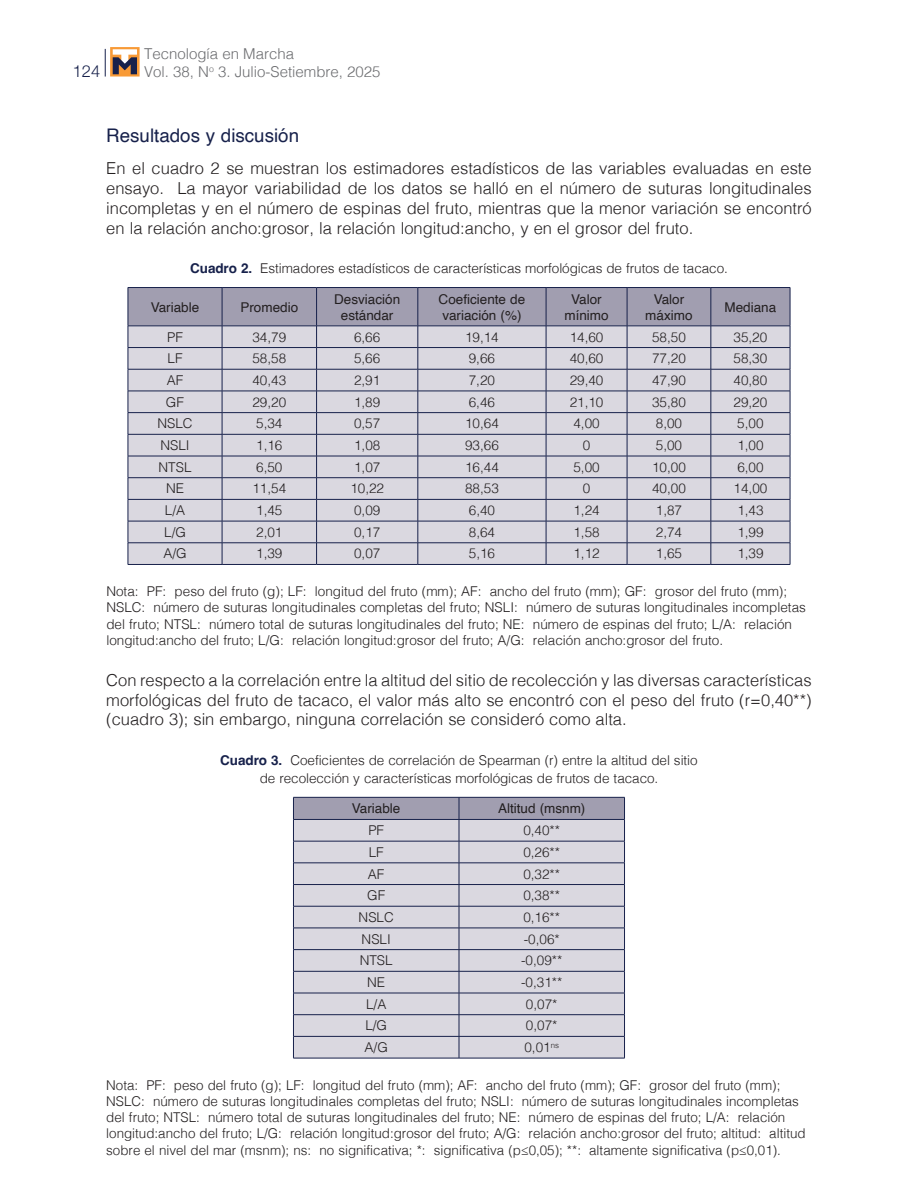
<style>
.page{position:relative;width:918px;height:1188px;background:#fff}
.page>*{position:absolute;margin:0;border:0;box-sizing:border-box;transform-origin:0 0}
.t1{font:18.75px "Helvetica";color:#17214b}
.t2{font:300 16.5px/19.8px "Helvetica";color:#231f20;text-align:justify}
.t3{font:300 16.5px "Helvetica Neue";color:#17214b}
.t4{font:300 15px/18px "Helvetica";color:#6c6d70}
.t5{font:300 13.5px/16.2px "Helvetica";color:#231f20}
.t6{font:13.5px/16.2px "Helvetica";color:#231f20;text-align:center}
.s1{font-weight:700;color:#17214b}
</style>
<div class="page">
<svg style="left:105px;top:49px;width:1px;height:28px"></svg>
<svg style="left:110px;top:47px;width:30px;height:30px"></svg>
<svg style="left:113px;top:49px;width:24px;height:25px"></svg>
<hr style="left:128px;top:287px;width:94px;height:1px;background:#17214b">
<hr style="left:222px;top:287px;width:95px;height:1px;background:#17214b">
<hr style="left:317px;top:287px;width:101px;height:1px;background:#17214b">
<hr style="left:418px;top:287px;width:128px;height:1px;background:#17214b">
<hr style="left:546px;top:287px;width:81px;height:1px;background:#17214b">
<hr style="left:627px;top:287px;width:84px;height:1px;background:#17214b">
<hr style="left:711px;top:287px;width:79px;height:1px;background:#17214b">
<svg style="left:128px;top:288px;width:663px;height:276px"></svg>
<hr style="left:128px;top:564px;width:94px;height:1px;background:#17214b">
<hr style="left:222px;top:564px;width:95px;height:1px;background:#17214b">
<hr style="left:317px;top:564px;width:101px;height:1px;background:#17214b">
<hr style="left:418px;top:564px;width:128px;height:1px;background:#17214b">
<hr style="left:546px;top:564px;width:81px;height:1px;background:#17214b">
<hr style="left:627px;top:564px;width:84px;height:1px;background:#17214b">
<hr style="left:711px;top:564px;width:79px;height:1px;background:#17214b">
<svg style="left:293px;top:797px;width:332px;height:261px"></svg>
<hr style="left:293px;top:1058px;width:166px;height:1px;background:#17214b">
<hr style="left:459px;top:1058px;width:166px;height:1px;background:#17214b">
<p class="t3" style="left:73px;top:57px;width:29px">124</p>
<p class="t4" style="left:144px;top:43px;width:238px">Tecnología en Marcha<br>Vol. 38, N<sup>o</sup> 3. Julio-Setiembre, 2025</p>
<h1 class="t1" style="left:106px;top:121px;width:194px">Resultados y discusión</h1>
<p class="t2" style="left:106px;top:157px;width:707px">En el cuadro 2 se muestran los estimadores estadísticos de las variables evaluadas en este ensayo. La mayor variabilidad de los datos se halló en el número de suturas longitudinales incompletas y en el número de espinas del fruto, mientras que la menor variación se encontró en la relación ancho:grosor, la relación longitud:ancho, y en el grosor del fruto.</p>
<p class="t5" style="left:190px;top:259px;width:539px"><span class="s1">Cuadro 2.</span> Estimadores estadísticos de características morfológicas de frutos de tacaco.</p>
<p class="t6" style="left:151px;top:299px;width:50px">Variable</p>
<p class="t6" style="left:240px;top:299px;width:59px">Promedio</p>
<p class="t6" style="left:334px;top:291px;width:68px">Desviación estándar</p>
<p class="t6" style="left:439px;top:291px;width:88px;text-align:left">Coeficiente de variación (%)</p>
<p class="t6" style="left:564px;top:291px;width:46px">Valor mínimo</p>
<p class="t6" style="left:645px;top:291px;width:49px">Valor máximo</p>
<p class="t6" style="left:725px;top:299px;width:53px">Mediana</p>
<p class="t5" style="left:167px;top:328px;width:17px">PF</p>
<p class="t5" style="left:252px;top:328px;width:35px">34,79</p>
<p class="t5" style="left:354px;top:328px;width:28px">6,66</p>
<p class="t5" style="left:465px;top:328px;width:35px">19,14</p>
<p class="t5" style="left:570px;top:328px;width:35px">14,60</p>
<p class="t5" style="left:652px;top:328px;width:35px">58,50</p>
<p class="t5" style="left:734px;top:328px;width:35px">35,20</p>
<p class="t5" style="left:167px;top:349px;width:17px">LF</p>
<p class="t5" style="left:252px;top:349px;width:35px">58,58</p>
<p class="t5" style="left:354px;top:349px;width:28px">5,66</p>
<p class="t5" style="left:469px;top:349px;width:28px">9,66</p>
<p class="t5" style="left:570px;top:349px;width:35px">40,60</p>
<p class="t5" style="left:652px;top:349px;width:35px">77,20</p>
<p class="t5" style="left:734px;top:349px;width:35px">58,30</p>
<p class="t5" style="left:167px;top:371px;width:18px">AF</p>
<p class="t5" style="left:252px;top:371px;width:35px">40,43</p>
<p class="t5" style="left:354px;top:371px;width:28px">2,91</p>
<p class="t5" style="left:469px;top:371px;width:28px">7,20</p>
<p class="t5" style="left:570px;top:371px;width:35px">29,40</p>
<p class="t5" style="left:652px;top:371px;width:35px">47,90</p>
<p class="t5" style="left:734px;top:371px;width:35px">40,80</p>
<p class="t5" style="left:166px;top:393px;width:20px">GF</p>
<p class="t5" style="left:252px;top:393px;width:35px">29,20</p>
<p class="t5" style="left:354px;top:393px;width:28px">1,89</p>
<p class="t5" style="left:469px;top:393px;width:28px">6,46</p>
<p class="t5" style="left:570px;top:393px;width:35px">21,10</p>
<p class="t5" style="left:652px;top:393px;width:35px">35,80</p>
<p class="t5" style="left:734px;top:393px;width:35px">29,20</p>
<p class="t5" style="left:157px;top:414px;width:37px">NSLC</p>
<p class="t5" style="left:256px;top:414px;width:28px">5,34</p>
<p class="t5" style="left:354px;top:414px;width:28px">0,57</p>
<p class="t5" style="left:465px;top:414px;width:35px">10,64</p>
<p class="t5" style="left:573px;top:414px;width:28px">4,00</p>
<p class="t5" style="left:656px;top:414px;width:28px">8,00</p>
<p class="t5" style="left:737px;top:414px;width:28px">5,00</p>
<p class="t5" style="left:160px;top:436px;width:31px">NSLI</p>
<p class="t5" style="left:256px;top:436px;width:28px">1,16</p>
<p class="t5" style="left:354px;top:436px;width:28px">1,08</p>
<p class="t5" style="left:465px;top:436px;width:35px">93,66</p>
<p class="t5" style="left:583px;top:436px;width:9px">0</p>
<p class="t5" style="left:656px;top:436px;width:28px">5,00</p>
<p class="t5" style="left:737px;top:436px;width:28px">1,00</p>
<p class="t5" style="left:159px;top:458px;width:35px">NTSL</p>
<p class="t5" style="left:256px;top:458px;width:28px">6,50</p>
<p class="t5" style="left:354px;top:458px;width:28px">1,07</p>
<p class="t5" style="left:465px;top:458px;width:35px">16,44</p>
<p class="t5" style="left:573px;top:458px;width:28px">5,00</p>
<p class="t5" style="left:652px;top:458px;width:35px">10,00</p>
<p class="t5" style="left:737px;top:458px;width:28px">6,00</p>
<p class="t5" style="left:166px;top:480px;width:19px">NE</p>
<p class="t5" style="left:252px;top:480px;width:35px">11,54</p>
<p class="t5" style="left:350px;top:480px;width:35px">10,22</p>
<p class="t5" style="left:465px;top:480px;width:35px">88,53</p>
<p class="t5" style="left:583px;top:480px;width:9px">0</p>
<p class="t5" style="left:652px;top:480px;width:35px">40,00</p>
<p class="t5" style="left:734px;top:480px;width:35px">14,00</p>
<p class="t5" style="left:165px;top:501px;width:22px">L/A</p>
<p class="t5" style="left:256px;top:501px;width:28px">1,45</p>
<p class="t5" style="left:354px;top:501px;width:28px">0,09</p>
<p class="t5" style="left:469px;top:501px;width:28px">6,40</p>
<p class="t5" style="left:573px;top:501px;width:28px">1,24</p>
<p class="t5" style="left:656px;top:501px;width:28px">1,87</p>
<p class="t5" style="left:737px;top:501px;width:28px">1,43</p>
<p class="t5" style="left:164px;top:523px;width:23px">L/G</p>
<p class="t5" style="left:256px;top:523px;width:28px">2,01</p>
<p class="t5" style="left:354px;top:523px;width:28px">0,17</p>
<p class="t5" style="left:469px;top:523px;width:28px">8,64</p>
<p class="t5" style="left:573px;top:523px;width:28px">1,58</p>
<p class="t5" style="left:656px;top:523px;width:28px">2,74</p>
<p class="t5" style="left:737px;top:523px;width:28px">1,99</p>
<p class="t5" style="left:163px;top:545px;width:25px">A/G</p>
<p class="t5" style="left:256px;top:545px;width:28px">1,39</p>
<p class="t5" style="left:354px;top:545px;width:28px">0,07</p>
<p class="t5" style="left:469px;top:545px;width:28px">5,16</p>
<p class="t5" style="left:573px;top:545px;width:28px">1,12</p>
<p class="t5" style="left:656px;top:545px;width:28px">1,65</p>
<p class="t5" style="left:737px;top:545px;width:28px">1,39</p>
<p class="t5" style="left:106px;top:582px;width:701px">Nota: PF: peso del fruto (g); LF: longitud del fruto (mm); AF: ancho del fruto (mm); GF: grosor del fruto (mm); NSLC: número de suturas longitudinales completas del fruto; NSLI: número de suturas longitudinales incompletas del fruto; NTSL: número total de suturas longitudinales del fruto; NE: número de espinas del fruto; L/A: relación longitud:ancho del fruto; L/G: relación longitud:grosor del fruto; A/G: relación ancho:grosor del fruto.</p>
<p class="t2" style="left:106px;top:669px;width:707px">Con respecto a la correlación entre la altitud del sitio de recolección y las diversas características morfológicas del fruto de tacaco, el valor más alto se encontró con el peso del fruto (r=0,40**) (cuadro 3); sin embargo, ninguna correlación se consideró como alta.</p>
<p class="t5" style="left:220px;top:750px;width:479px;line-height:18px;text-align:center"><span class="s1">Cuadro 3.</span> Coeficientes de correlación de Spearman (r) entre la altitud del sitio de recolección y características morfológicas de frutos de tacaco.</p>
<p class="t6" style="left:352px;top:801px;width:50px">Variable</p>
<p class="t6" style="left:498px;top:801px;width:89px">Altitud (msnm)</p>
<p class="t5" style="left:368px;top:821px;width:17px">PF</p>
<p class="t5" style="left:523px;top:821px;width:38px">0,40**</p>
<p class="t5" style="left:369px;top:843px;width:17px">LF</p>
<p class="t5" style="left:523px;top:843px;width:38px">0,26**</p>
<p class="t5" style="left:368px;top:865px;width:18px">AF</p>
<p class="t5" style="left:523px;top:865px;width:38px">0,32**</p>
<p class="t5" style="left:367px;top:886px;width:20px">GF</p>
<p class="t5" style="left:523px;top:886px;width:38px">0,38**</p>
<p class="t5" style="left:359px;top:908px;width:37px">NSLC</p>
<p class="t5" style="left:523px;top:908px;width:38px">0,16**</p>
<p class="t5" style="left:362px;top:930px;width:31px">NSLI</p>
<p class="t5" style="left:524px;top:930px;width:38px">-0,06*</p>
<p class="t5" style="left:360px;top:951px;width:35px">NTSL</p>
<p class="t5" style="left:521px;top:951px;width:43px">-0,09**</p>
<p class="t5" style="left:367px;top:973px;width:19px">NE</p>
<p class="t5" style="left:521px;top:973px;width:43px">-0,31**</p>
<p class="t5" style="left:366px;top:995px;width:22px">L/A</p>
<p class="t5" style="left:526px;top:995px;width:33px">0,07*</p>
<p class="t5" style="left:365px;top:1017px;width:23px">L/G</p>
<p class="t5" style="left:526px;top:1017px;width:33px">0,07*</p>
<p class="t5" style="left:365px;top:1038px;width:25px">A/G</p>
<p class="t5" style="left:524px;top:1038px;width:36px">0,01<sup>ns</sup></p>
<p class="t5" style="left:106px;top:1076px;width:701px">Nota: PF: peso del fruto (g); LF: longitud del fruto (mm); AF: ancho del fruto (mm); GF: grosor del fruto (mm); NSLC: número de suturas longitudinales completas del fruto; NSLI: número de suturas longitudinales incompletas del fruto; NTSL: número total de suturas longitudinales del fruto; NE: número de espinas del fruto; L/A: relación longitud:ancho del fruto; L/G: relación longitud:grosor del fruto; A/G: relación ancho:grosor del fruto; altitud: altitud sobre el nivel del mar (msnm); ns: no significativa; *: significativa (p≤0,05); **: altamente significativa (p≤0,01).</p>
</div>
